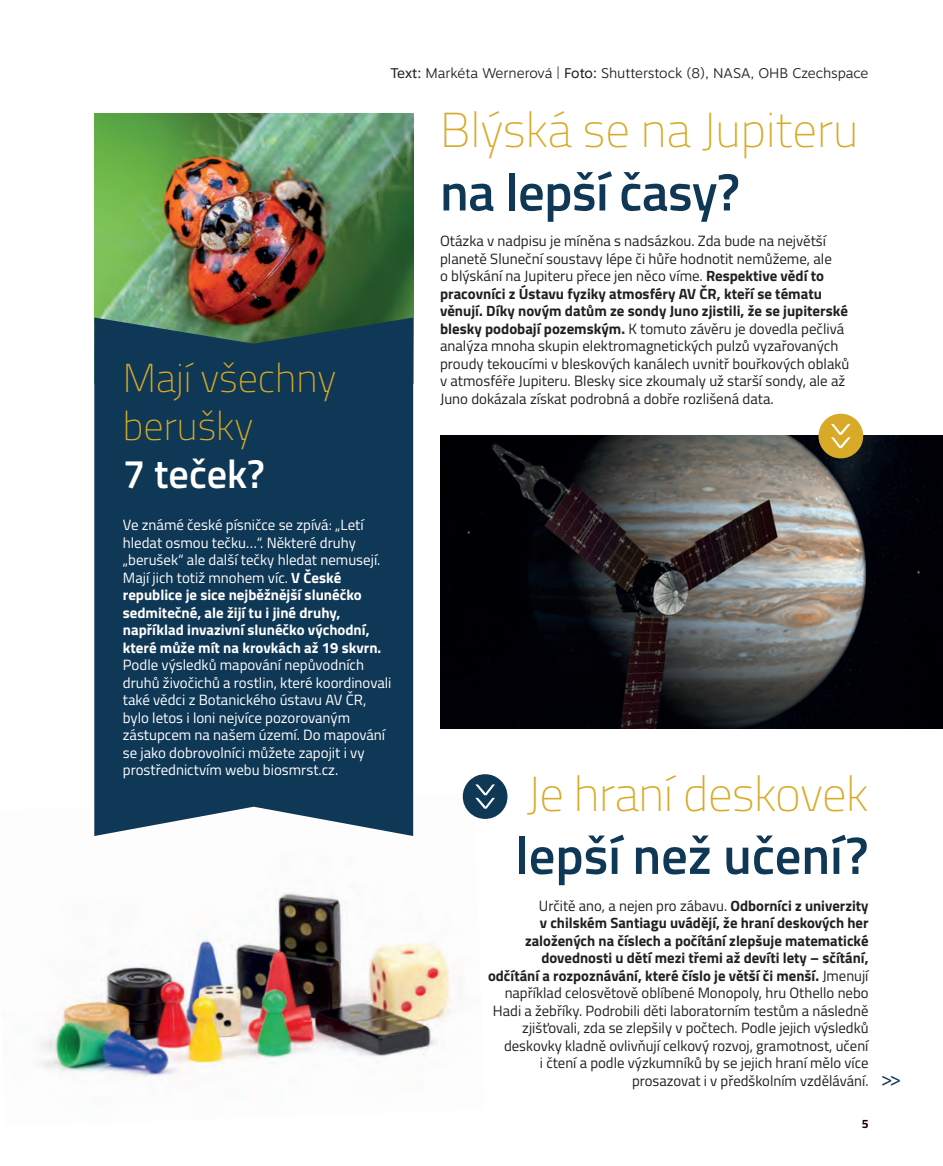
<style>
.page{position:relative;width:943px;height:1166px;background:#fff}
.page>*{position:absolute;margin:0;border:0;box-sizing:border-box;transform-origin:0 0}
.Medzititulok{font:600 52.5px "Titillium";letter-spacing:-.005em;color:#0f3756}
.Medzititulok-2{font:100 49px "Titillium";letter-spacing:-.005em;color:#d8aa27}
.Medzititulok-3{font:100 40.25px/48.3px "Titillium";color:#d8aa27}
.t1{font:21px "Titillium";color:#0f3756}
.Perex{font:14.88px/17.5px "Titillium";color:#231f20;text-align:right}
.Perex-2{font:14.88px/17.5px "Titillium";color:#fff}
.t2{font:300 14px "Motiva Sans";color:#231f20}
.t3{font:700 12.25px "Titillium";color:#1b0100}
.s1{font-weight:400}
.s2{font-weight:600;color:#fff}
.s3{font-weight:700}
</style>
<div class="page">
<img style="left:94px;top:114px;width:319px;height:203px">
<img style="left:39px;top:794px;width:424px;height:285px">
<div style="left:94px;top:317px;width:319px;height:519px;background:#0f3756"></div>
<img style="left:440px;top:436px;width:503px;height:293px">
<svg style="left:463px;top:774px;width:44px;height:45px"></svg>
<svg style="left:818px;top:414px;width:45px;height:44px;background:#c8a748"></svg>
<p class="t2" style="left:390px;top:62px;width:479px"><span class="s1">Text:</span> Markéta Wernerová | <span class="s1">Foto:</span> Shutterstock (8), NASA, OHB Czechspace</p>
<p class="Medzititulok-3" style="left:123px;top:352px;width:215px">Mají všechny berušky<br><span class="s2">7 teček?</span></p>
<p class="Perex-2" style="left:123px;top:515px;width:270px">Ve známé české písničce se zpívá: „Letí hledat osmou tečku…“. Některé druhy „berušek“ ale další tečky hledat nemusejí.<br>Mají jich totiž mnohem víc. <span class="s3">V České republice je sice nejběžnější slunéčko sedmitečné, ale žijí tu i jiné druhy, například invazivní slunéčko východní, které může mít na krovkách až 19 skvrn.<br></span>Podle výsledků mapování nepůvodních druhů živočichů a rostlin, které koordinovali také vědci z Botanického ústavu AV ČR, bylo letos i loni nejvíce pozorovaným zástupcem na našem území. Do mapování se jako dobrovolníci můžete zapojit i vy prostřednictvím webu biosmrst.cz.</p>
<p class="Medzititulok-2" style="left:440px;top:95px;width:420px">Blýská se na Jupiteru</p>
<p class="Medzititulok" style="left:440px;top:153px;width:301px">na lepší časy?</p>
<p class="Perex" style="left:440px;top:232px;width:411px;text-align:left">Otázka v nadpisu je míněna s nadsázkou. Zda bude na největší planetě Sluneční soustavy lépe či hůře hodnotit nemůžeme, ale<br>o blýskání na Jupiteru přece jen něco víme. <span class="s3">Respektive vědí to pracovníci z Ústavu fyziky atmosféry AV ČR, kteří se tématu věnují. Díky novým datům ze sondy Juno zjistili, že se jupiterské blesky podobají pozemským.</span> K tomuto závěru je dovedla pečlivá analýza mnoha skupin elektromagnetických pulzů vyzařovaných proudy tekoucími v bleskových kanálech uvnitř bouřkových oblaků v atmosféře Jupiteru. Blesky sice zkoumaly už starší sondy, ale až Juno dokázala získat podrobná a dobře rozlišená data.</p>
<p class="Medzititulok-2" style="left:526px;top:759px;width:343px">Je hraní deskovek</p>
<p class="Medzititulok" style="left:515px;top:816px;width:354px">lepší než učení?</p>
<p class="Perex" style="left:488px;top:896px;width:382px">Určitě ano, a nejen pro zábavu. <span class="s3">Odborníci z univerzity<br>v chilském Santiagu uvádějí, že hraní deskových her založených na číslech a počítání zlepšuje matematické dovednosti u dětí mezi třemi až devíti lety – sčítání, odčítání a rozpoznávání, které číslo je větší či menší.</span> Jmenují například celosvětově oblíbené Monopoly, hru Othello nebo Hadi a žebříky. Podrobili děti laboratorním testům a následně zjišťovali, zda se zlepšily v počtech. Podle jejich výsledků deskovky kladně ovlivňují celkový rozvoj, gramotnost, učení<br>i čtení a podle výzkumníků by se jejich hraní mělo více prosazovat i v předškolním vzdělávání.</p>
<p class="t3" style="left:861px;top:1114px;width:8px">5</p>
<p class="t1" style="left:881px;top:1063px;width:22px">&gt;&gt;</p>
</div>
